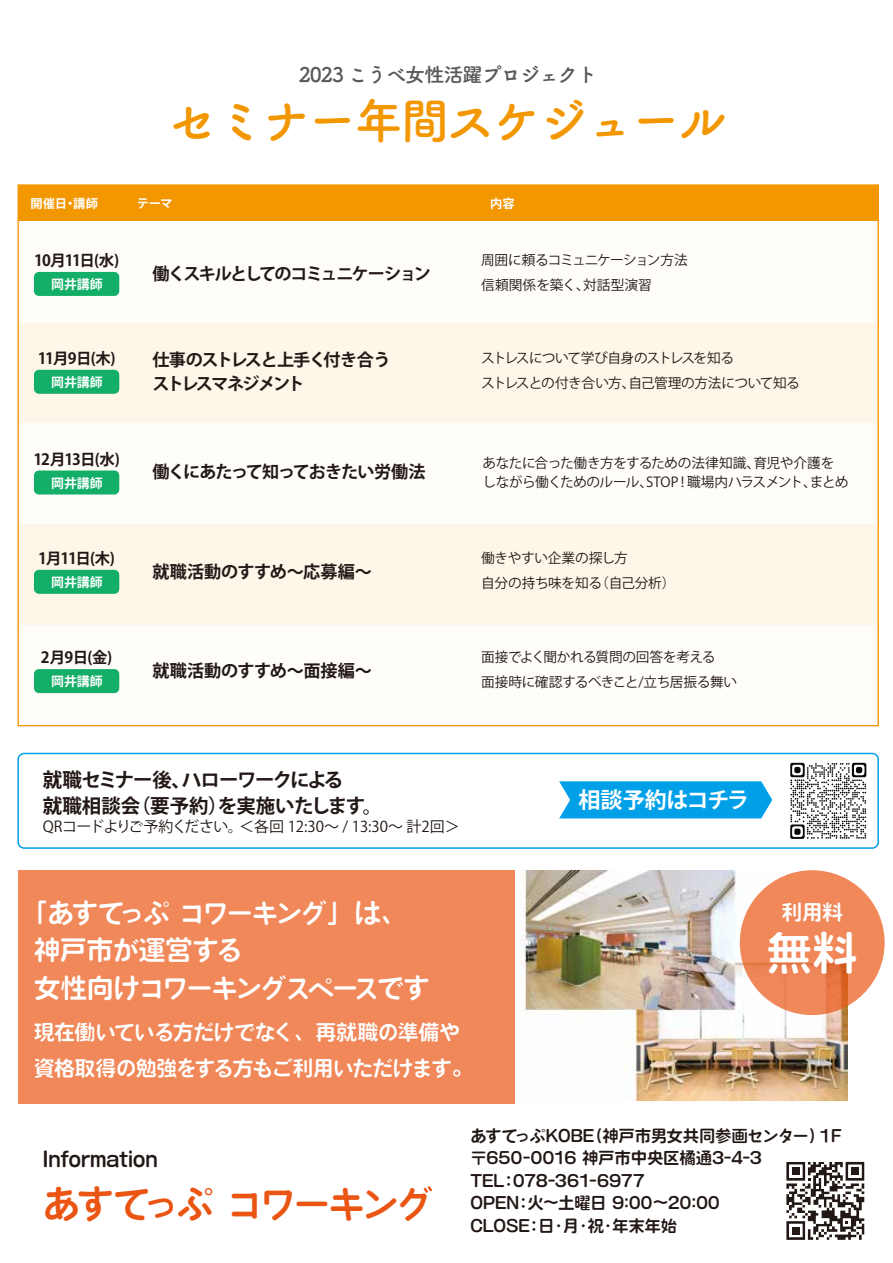
<style>
.page{position:relative;width:893px;height:1263px;background:#fff}
.page>*{position:absolute;margin:0;border:0;box-sizing:border-box;transform-origin:0 0}
.t1{font:48.6px "Tsuku B Rd Gothic Std B";letter-spacing:-.05em;color:#f39700}
.t2{font:45.75px "VDL V7 Maru Gothic Bold";color:#fff}
.t3{font:37.8px "VDL V7 Maru Gothic Bold";letter-spacing:-.11em;color:#ea5514}
.t4{font:27px/37.5px "VDL V7 Maru Gothic Bold";letter-spacing:-.07em;color:#fff}
.t5{font:700 22.05px "Koz Go Pr 6 N";letter-spacing:-.02em;color:#fff}
.t6{font:21px/36px "VDL V7 Maru Gothic Bold";letter-spacing:-.04em;color:#fff}
.t7{font:20.85px "VDL V7 Maru Gothic Bold";letter-spacing:-.005em;color:#221815}
.t8{font:20.1px "Tsuku B Rd Gothic Std B";letter-spacing:-.05em;color:#595757}
.t9{font:700 19.5px/25.5px "Koz Go Pr 6 N";letter-spacing:-.04em;color:#221815}
.t10{font:700 17.1px "Koz Go Pr 6 N";letter-spacing:-.075em;color:#221815}
.t11{font:700 17.1px "Koz Go Pr 6 N";letter-spacing:-.095em;color:#221815}
.t12{font:700 17.1px "Koz Go Pr 6 N";color:#221815}
.t13{font:700 17.1px "Koz Go Pr 6 N";letter-spacing:-.005em;color:#221815}
.t14{font:700 17.1px "Koz Go Pr 6 N";letter-spacing:-.12em;color:#221815}
.t15{font:16.5px/22.5px "VDL V7 Maru Gothic Bold";letter-spacing:-.02em;color:#221815}
.t16{font:700 15.45px "Koz Go Pr 6 N";letter-spacing:-.06em;color:#221815}
.t17{font:15px "Koz Go Pr 6 N";letter-spacing:-.015em;color:#221815}
.t18{font:13.65px/25.2px "Koz Go Pr 6 N";letter-spacing:-.03em;color:#221815}
.t19{font:700 12.9px "Koz Go Pr 6 N";color:#fff}
.t20{font:700 12.3px "Koz Go Pr 6 N";letter-spacing:-.01em;color:#fff}
</style>
<div class="page">
<svg style="left:559px;top:781px;width:213px;height:37px;background:#0fa5ea"></svg>
<img style="left:514px;top:870px;width:333px;height:214px">
<div style="left:18px;top:870px;width:496px;height:234px;background:#f0885a"></div>
<div style="left:18px;top:185px;width:860px;height:35px;background:#f39700"></div>
<div style="left:18px;top:222px;width:860px;height:100px;background:#fffdfa"></div>
<div style="left:18px;top:323px;width:860px;height:100px;background:#fff6ea"></div>
<div style="left:18px;top:423px;width:860px;height:101px;background:#fffdfa"></div>
<div style="left:18px;top:524px;width:860px;height:101px;background:#fff6ea"></div>
<div style="left:18px;top:625px;width:860px;height:101px;background:#fffdfa"></div>
<div style="left:34px;top:272px;width:85px;height:24px;background:#13ae67;border-radius:5px"></div>
<div style="left:34px;top:370px;width:85px;height:24px;background:#13ae67;border-radius:5px"></div>
<div style="left:34px;top:470px;width:85px;height:24px;background:#13ae67;border-radius:5px"></div>
<div style="left:34px;top:570px;width:85px;height:24px;background:#13ae67;border-radius:5px"></div>
<div style="left:34px;top:669px;width:85px;height:24px;background:#13ae67;border-radius:5px"></div>
<svg style="left:514px;top:1084px;width:350px;height:156px"></svg>
<div style="left:792px;top:1167px;width:8px;height:8px;background:#221815"></div>
<div style="left:851px;top:1167px;width:8px;height:8px;background:#221815"></div>
<div style="left:792px;top:1226px;width:8px;height:8px;background:#221815"></div>
<div style="left:294px;top:1199px;width:36px;height:10px;border:6px solid #fff;border-radius:2px"></div>
<svg style="left:325px;top:1199px;width:5px;height:10px"></svg>
<svg style="left:740px;top:870px;width:145px;height:145px;background:#ee8658"></svg>
<div style="left:17px;top:753px;width:862px;height:96px;border:2px solid #00a0e9;border-radius:6px"></div>
<svg style="left:790px;top:763px;width:76px;height:76px"></svg>
<h3 class="t8" style="left:299px;top:59px;width:300px">2023 こうべ女性活躍プロジェクト</h3>
<h1 class="t1" style="left:170px;top:83px;width:559px">セミナー年間スケジュール</h1>
<p class="t20" style="left:30px;top:196px;width:69px">開催日・講師</p>
<p class="t20" style="left:137px;top:196px;width:37px">テーマ</p>
<p class="t20" style="left:490px;top:196px;width:26px">内容</p>
<p class="t16" style="left:34px;top:252px;width:87px">10月11日(水)</p>
<p class="t19" style="left:51px;top:277px;width:53px">岡井講師</p>
<p class="t11" style="left:152px;top:264px;width:280px">働くスキルとしてのコミュニケーション</p>
<p class="t16" style="left:38px;top:350px;width:79px">11月9日(木)</p>
<p class="t10" style="left:152px;top:350px;width:240px">仕事のストレスと上手く付き合う</p>
<p class="t19" style="left:51px;top:375px;width:53px">岡井講師</p>
<p class="t14" style="left:152px;top:374px;width:154px">ストレスマネジメント</p>
<p class="t18" style="left:481px;top:248px;width:208px">周囲に頼るコミュニケーション方法信頼関係を築く、対話型演習</p>
<p class="t18" style="left:481px;top:346px;width:320px">ストレスについて学び自身のストレスを知る<br>ストレスとの付き合い方、自己管理の方法について知る</p>
<p class="t16" style="left:33px;top:450px;width:88px">12月13日(水)</p>
<p class="t19" style="left:51px;top:476px;width:53px">岡井講師</p>
<p class="t10" style="left:152px;top:462px;width:275px">働くにあたって知っておきたい労働法</p>
<p class="t18" style="left:482px;top:454px;width:367px;line-height:18.8px">あなたに合った働き方をするための法律知識、育児や介護をしながら働くためのルール、STOP！職場内ハラスメント、まとめ</p>
<p class="t16" style="left:38px;top:550px;width:78px">1月11日(木)</p>
<p class="t19" style="left:51px;top:575px;width:53px">岡井講師</p>
<p class="t12" style="left:152px;top:562px;width:221px">就職活動のすすめ～応募編～</p>
<p class="t18" style="left:481px;top:546px;width:196px">働きやすい企業の探し方<br>自分の持ち味を知る（自己分析）</p>
<p class="t16" style="left:41px;top:649px;width:73px">2月9日(金)</p>
<p class="t19" style="left:51px;top:674px;width:53px">岡井講師</p>
<p class="t13" style="left:152px;top:661px;width:221px">就職活動のすすめ～面接編～</p>
<p class="t18" style="left:481px;top:645px;width:258px">面接でよく聞かれる質問の回答を考える<br>面接時に確認するべきこと/立ち居振る舞い</p>
<h3 class="t9" style="left:43px;top:767px;width:341px">就職セミナー後、ハローワークによる<br>就職相談会（要予約）を実施いたします。</h3>
<p class="t17" style="left:43px;top:818px;width:418px">QRコードよりご予約ください。＜各回 12:30～ / 13:30～ 計2回＞</p>
<h3 class="t5" style="left:578px;top:787px;width:172px">相談予約はコチラ</h3>
<h3 class="t4" style="left:34px;top:892px;width:398px;text-indent:-13px">「あすてっぷ コワーキング」は、神戸市が運営する<br>女性向けコワーキングスペースです</h3>
<h3 class="t6" style="left:34px;top:1012px;width:441px">現在働いている方だけでなく、再就職の準備や資格取得の勉強をする方もご利用いただけます。</h3>
<h3 class="t6" style="left:781px;top:893px;width:63px">利用料</h3>
<h2 class="t2" style="left:766px;top:921px;width:93px">無料</h2>
<h3 class="t7" style="left:43px;top:1144px;width:116px">Information</h3>
<h3 class="t3" style="left:43px;top:1178px;width:392px">あすてっぷ コワーキング</h3>
<p class="t15" style="left:470px;top:1123px;width:373px">あすてっぷKOBE（神戸市男女共同参画センター）１F〒650-0016 神戸市中央区橘通3-4-3<br>TEL：078-361-6977<br>OPEN：火～土曜日 9:00～20:00<br>CLOSE：日・月・祝・年末年始</p>
</div>
